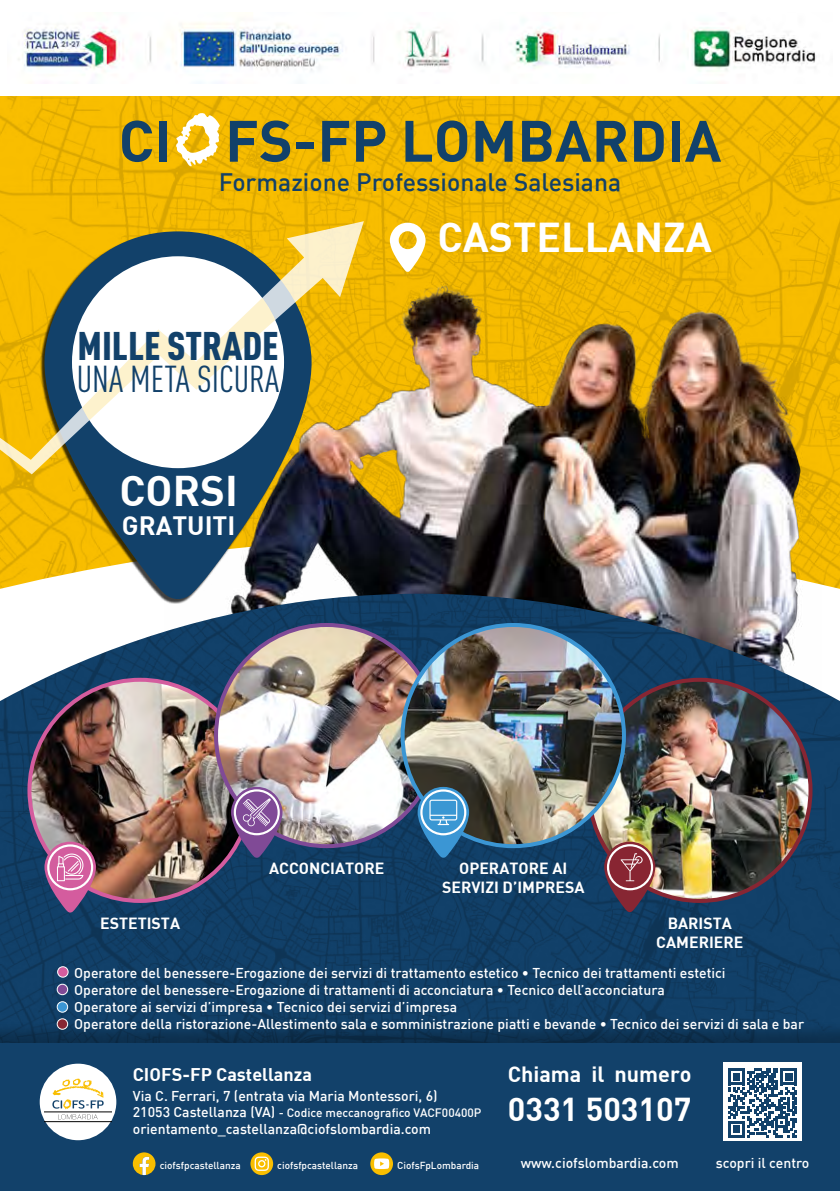
<style>
.page{position:relative;width:840px;height:1191px;background:#fff}
.page>*{position:absolute;margin:0;border:0;box-sizing:border-box;transform-origin:0 0}
.t1{font:57.4px "DIN Bold";color:#12416a}
.t2{font:42px "DIN Bold";color:#fff}
.t3{font:40.8px "DIN Bold";color:#fff}
.t4{font:900 condensed 39.4px "DIN Pro";color:#12416a}
.t5{font:condensed 37px "DIN Pro";color:#12416a}
.t6{font:32.4px "DIN Bold";color:#fff}
.t7{font:26px "DIN Bold";color:#fff}
.t8{font:500 24.8px "DIN";color:#12416a}
.t9{font:21.6px "DIN Bold";color:#fff}
.t10{font:18px "DIN Bold";color:#fff}
.t11{font:15.8px/19px "DIN Bold";color:#fff;text-align:center}
.t12{font:500 14px/16.8px "DIN";color:#fff}
.t13{font:500 12px "DIN";color:#fff}
.t14{font:500 10px "DIN";color:#fff}
.s1{font-size:14px}
</style>
<div class="page">
<img style="left:0;top:96px;width:839px;height:443px">
<svg style="left:175px;top:113px;width:45px;height:54px"></svg>
<img style="left:18px;top:23px;width:798px;height:60px">
<img style="left:341px;top:258px;width:480px;height:336px">
<img style="left:0;top:594px;width:839px;height:426px">
<div style="left:0;top:1020px;width:839px;height:171px;background:#000;opacity:.26"></div>
<div style="left:0;top:1043px;width:839px;height:148px;background:#12416a"></div>
<img style="left:589px;top:680px;width:221px;height:221px;border-radius:109px">
<svg style="left:604px;top:841px;width:51px;height:71px;background:#7f4c57"></svg>
<svg style="left:44px;top:578px;width:267px;height:23px"></svg>
<svg style="left:389px;top:223px;width:36px;height:49px"></svg>
<svg style="left:0;top:221px;width:363px;height:357px;background:#998f55"></svg>
<svg style="left:82px;top:298px;width:193px;height:122px"></svg>
<img style="left:29px;top:680px;width:222px;height:221px;border-radius:111px">
<svg style="left:44px;top:841px;width:52px;height:72px;background:#a56c98"></svg>
<img style="left:216px;top:625px;width:221px;height:221px;border-radius:111px">
<svg style="left:231px;top:787px;width:51px;height:71px;background:#806599"></svg>
<img style="left:402px;top:625px;width:221px;height:221px;border-radius:111px">
<svg style="left:417px;top:787px;width:52px;height:71px;background:#4988b3"></svg>
<div style="left:722px;top:1062px;width:79px;height:79px;background:#fff"></div>
<svg style="left:728px;top:1068px;width:68px;height:69px"></svg>
<div style="left:40px;top:1063px;width:76px;height:77px;background:#fff;border-radius:50%"></div>
<svg style="left:52px;top:1078px;width:52px;height:41px"></svg>
<hr style="left:45px;top:1111px;width:66px;height:1px;background:#000">
<hr style="left:45px;top:1121px;width:66px;height:1px;background:#000">
<svg style="left:250px;top:1152px;width:23px;height:23px"></svg>
<svg style="left:254px;top:1156px;width:15px;height:14px"></svg>
<div style="left:370px;top:1152px;width:23px;height:23px;background:#f9be00;border-radius:50%"></div>
<svg style="left:374px;top:1158px;width:15px;height:11px"></svg>
<svg style="left:133px;top:1152px;width:22px;height:23px"></svg>
<div style="left:58px;top:966px;width:10px;height:11px;background:#d45c9e;border-radius:50%"></div>
<div style="left:57px;top:966px;width:11px;height:11px;border:1px solid #fff;border-radius:50%"></div>
<div style="left:57px;top:984px;width:11px;height:10px;background:#804a96;border-radius:50%"></div>
<div style="left:57px;top:983px;width:11px;height:12px;border:1px solid #fff;border-radius:50%"></div>
<div style="left:57px;top:1001px;width:11px;height:11px;background:#3b96d4;border-radius:50%"></div>
<div style="left:57px;top:1001px;width:11px;height:11px;border:1px solid #fff;border-radius:50%"></div>
<div style="left:57px;top:1018px;width:11px;height:11px;background:#872633;border-radius:50%"></div>
<div style="left:57px;top:1018px;width:11px;height:11px;border:1px solid #fff;border-radius:50%"></div>
<h1 class="t1" style="left:119px;top:103px;width:603px">CI FS-FP LOMBARDIA</h1>
<h3 class="t8" style="left:218px;top:166px;width:404px">Formazione Professionale Salesiana</h3>
<h3 class="t4" style="left:77px;top:315px;width:202px">MILLE STRADE</h3>
<h3 class="t5" style="left:77px;top:352px;width:204px">UNA META SICURA</h3>
<h2 class="t2" style="left:119px;top:463px;width:120px">CORSI</h2>
<h3 class="t7" style="left:122px;top:508px;width:115px">GRATUITI</h3>
<h3 class="t3" style="left:437px;top:211px;width:275px">CASTELLANZA</h3>
<p class="t11" style="left:100px;top:912px;width:81px">ESTETISTA</p>
<p class="t11" style="left:269px;top:858px;width:117px">ACCONCIATORE</p>
<p class="t11" style="left:442px;top:858px;width:144px">OPERATORE AI<br>SERVIZI D’IMPRESA</p>
<p class="t11" style="left:656px;top:912px;width:89px">BARISTA<br>CAMERIERE</p>
<p class="t12" style="left:74px;top:964px;width:731px">Operatore del benessere-Erogazione dei servizi di trattamento estetico • Tecnico dei trattamenti estetici<br>Operatore del benessere-Erogazione di trattamenti di acconciatura • Tecnico dell’acconciatura<br>Operatore ai servizi d’impresa • Tecnico dei servizi d’impresa<br>Operatore della ristorazione-Allestimento sala e somministrazione piatti e bevande • Tecnico dei servizi di sala e bar</p>
<p class="t10" style="left:133px;top:1062px;width:181px">CIOFS-FP Castellanza</p>
<p class="t12" style="left:133px;top:1086px;width:306px">Via C. Ferrari, 7 (entrata via Maria Montessori, 6)</p>
<p class="t13" style="left:133px;top:1105px;width:350px"><span class="s1">21053 Castellanza (VA)</span> - Codice meccanografico VACF00400P</p>
<p class="t12" style="left:133px;top:1120px;width:299px">orientamento_castellanza@ciofslombardia.com</p>
<p class="t14" style="left:160px;top:1159px;width:82px">ciofsfpcastellanza</p>
<p class="t14" style="left:277px;top:1159px;width:82px">ciofsfpcastellanza</p>
<p class="t14" style="left:397px;top:1159px;width:83px">CiofsFpLombardia</p>
<h3 class="t9" style="left:507px;top:1060px;width:185px">Chiama il numero</h3>
<h3 class="t6" style="left:507px;top:1088px;width:185px">0331 503107</h3>
<p class="t12" style="left:520px;top:1154px;width:159px">www.ciofslombardia.com</p>
<p class="t12" style="left:715px;top:1154px;width:95px">scopri il centro</p>
</div>
